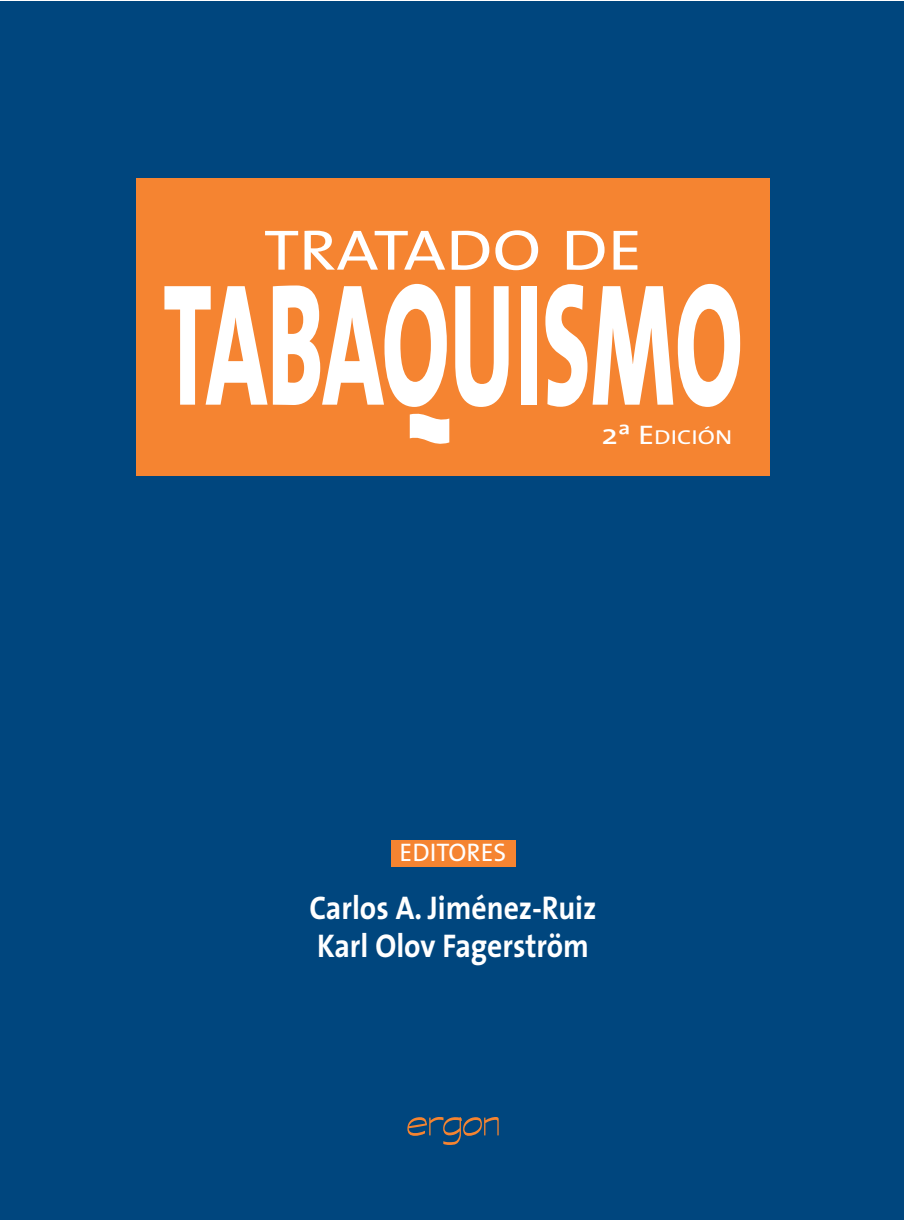
<style>
.page{position:relative;width:904px;height:1220px;background:#fff}
.page>*{position:absolute;margin:0;border:0;box-sizing:border-box;transform-origin:0 0}
.t1{font:800 175.5px "The Sans";color:#fff;scale:.55 1}
.t2{font:57.3px "The Sans";letter-spacing:-.005em;color:#fff;scale:1.2 1}
.t3{font:700 33px/37.5px "The Sans";color:#fff;scale:.9 1}
.t4{font:25.5px "The Sans";color:#fff}
.t5{font:20.25px "The Sans";color:#fff;scale:1.2 1}
.s1{font-size:28.5px}
.s2{font-size:27px}
</style>
<div class="page">
<div style="left:0;top:1px;width:904px;height:1219px;background:#00467e"></div>
<div style="left:136px;top:178px;width:634px;height:298px;background:#f58431"></div>
<div style="left:391px;top:840px;width:125px;height:26px;background:#f58431"></div>
<svg style="left:407px;top:1117px;width:92px;height:28px"></svg>
<h2 class="t2" style="left:264px;top:227px;width:317px">TRATADO DE</h2>
<h1 class="t1" style="left:163px;top:273px;width:1056px">TABAQUISMO</h1>
<p class="t5" style="left:601px;top:429px;width:111px"><span class="s1">2ª</span> <span class="s2">E</span>DICIÓN</p>
<p class="t4" style="left:400px;top:841px;width:108px">EDITORES</p>
<p class="t3" style="left:309px;top:892px;width:320px">Carlos A. Jiménez-Ruiz<br>Karl Olov Fagerström</p>
</div>
